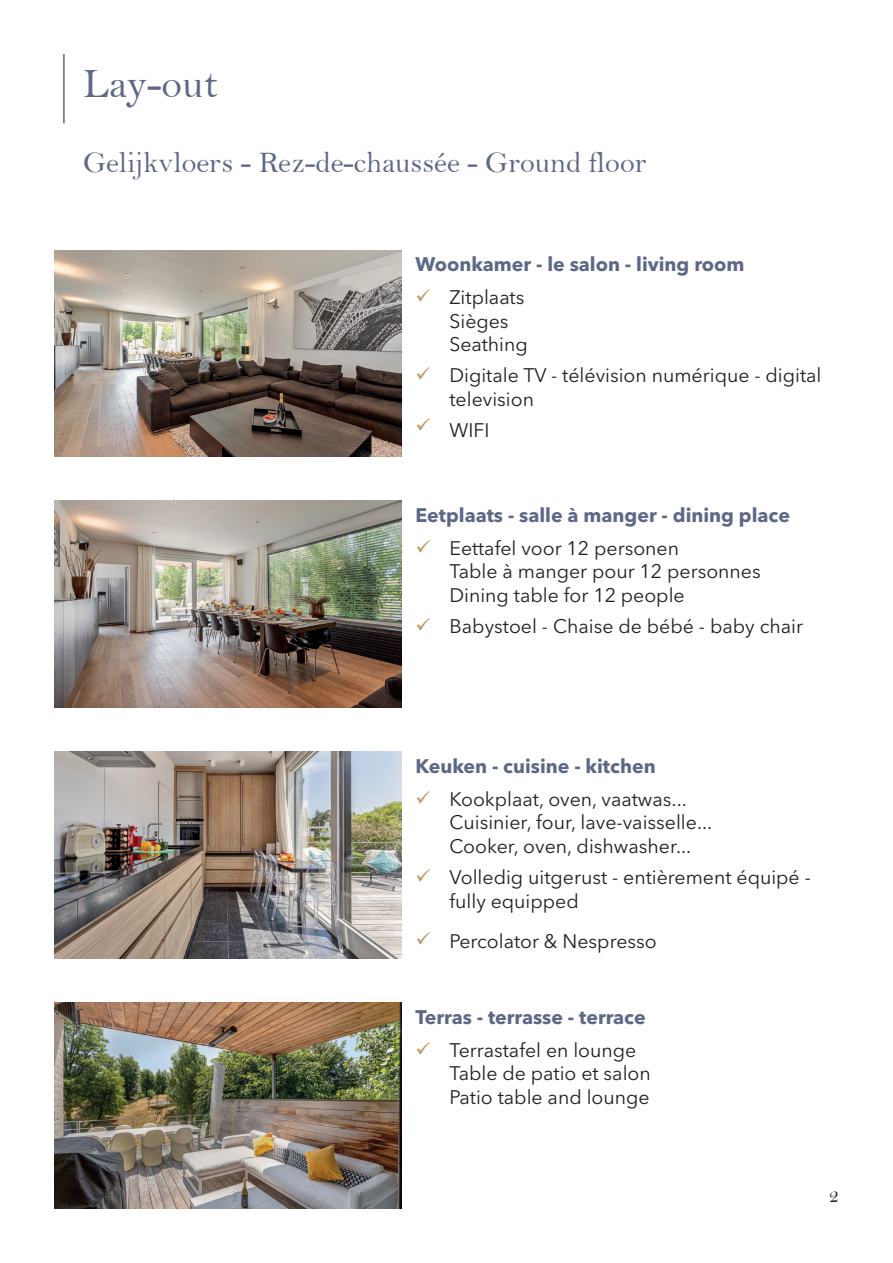
<style>
.page{position:relative;width:893px;height:1263px;background:#fff}
.page>*{position:absolute;margin:0;border:0;box-sizing:border-box;transform-origin:0 0}
.t1{font:42px "Bell";color:#5d6787}
.t2{font:30px "Bell";color:#5d6787}
.t3{font:19.5px/23.4px "Avenir Next LT Pro";color:#231f20}
.t4{font:700 19.5px "Avenir Next LT Pro";color:#5d6787}
.t5{font:19.5px "Bell";color:#231f20}
</style>
<div class="page">
<hr style="left:63px;top:54px;width:2px;height:69px;background:#5d6787">
<img style="left:54px;top:250px;width:348px;height:206px">
<img style="left:54px;top:501px;width:348px;height:206px">
<img style="left:54px;top:752px;width:348px;height:206px">
<img style="left:54px;top:1003px;width:348px;height:206px">
<h1 class="t1" style="left:83px;top:59px;width:136px">Lay-out</h1>
<h2 class="t2" style="left:83px;top:144px;width:565px">Gelijkvloers - Rez-de-chaussée - Ground floor</h2>
<p class="t4" style="left:415px;top:252px;width:330px">Woonkamer - le salon - living room</p>
<p class="t3" style="left:449px;top:286px;width:80px">Zitplaats<br>Sièges<br>Seathing</p>
<p class="t3" style="left:449px;top:364px;width:374px">Digitale TV - télévision numérique - digital television</p>
<p class="t3" style="left:449px;top:419px;width:42px">WIFI</p>
<p class="t4" style="left:415px;top:503px;width:376px">Eetplaats - salle à manger - dining place</p>
<p class="t3" style="left:449px;top:536px;width:313px">Eettafel voor 12 personen<br>Table à manger pour 12 personnes<br>Dining table for 12 people</p>
<p class="t3" style="left:449px;top:615px;width:355px">Babystoel - Chaise de bébé - baby chair</p>
<p class="t4" style="left:415px;top:754px;width:242px">Keuken - cuisine - kitchen</p>
<p class="t3" style="left:449px;top:787px;width:264px">Kookplaat, oven, vaatwas...<br>Cuisinier, four, lave-vaisselle...<br>Cooker, oven, dishwasher...</p>
<p class="t3" style="left:449px;top:866px;width:363px">Volledig uitgerust - entièrement équipé - fully equipped</p>
<p class="t3" style="left:449px;top:929px;width:209px">Percolator &amp; Nespresso</p>
<p class="t4" style="left:415px;top:1005px;width:232px">Terras - terrasse - terrace</p>
<p class="t3" style="left:449px;top:1038px;width:203px">Terrastafel en lounge<br>Table de patio et salon<br>Patio table and lounge</p>
<p class="t5" style="left:829px;top:1184px;width:11px">2</p>
</div>
